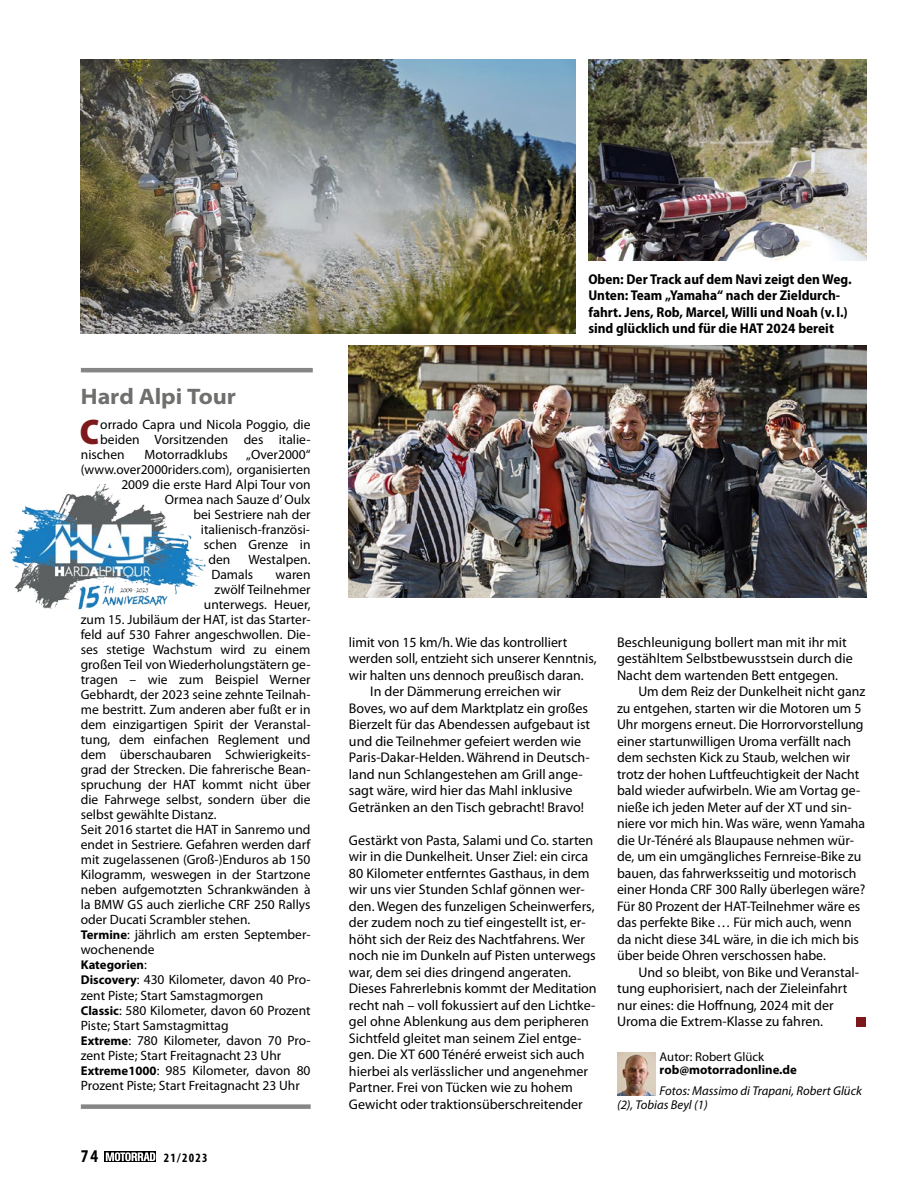
<style>
.page{position:relative;width:915px;height:1191px;background:#fff}
.page>*{position:absolute;margin:0;border:0;box-sizing:border-box;transform-origin:0 0}
.t1{font:900 semi-condensed 35.7px "Myriad Pro";color:#7e191b}
.t2{font:700 semi-expanded 22.5px "Myriad Pro";letter-spacing:-.005em;color:#6f6f6e}
.t3{font:700 condensed 18px "Myriad Pro";color:#000}
.t4{font:700 semi-condensed 14.25px/16.5px "Myriad Pro";color:#000}
.t5{font:14.1px/16.5px "Myriad Pro";color:#000}
.t6{font:13.5px/15px "Myriad Pro";color:#000}
.t7{font:italic 12.75px/13.5px "Myriad Pro";color:#000}
.t8{font:700 12.75px "Myriad Pro";color:#000}
.t9{font:12.75px "Myriad Pro";color:#000}
.t10{font:700 condensed 12.75px "Myriad Pro";letter-spacing:.1em;color:#000}
.s1{font-weight:700;font-size:12.75px}
.s2{font-weight:400;font-size:13.5px}
</style>
<div class="page">
<img style="left:81px;top:60px;width:494px;height:273px">
<img style="left:349px;top:346px;width:516px;height:251px">
<img style="left:588px;top:60px;width:277px;height:200px">
<img style="left:10px;top:484px;width:195px;height:125px">
<div style="left:856px;top:1016px;width:9px;height:10px;background:#7e191b"></div>
<img style="left:617px;top:1052px;width:38px;height:43px">
<svg style="left:81px;top:1104px;width:229px;height:4px"></svg>
<hr style="left:81px;top:368px;width:232px;height:4px;background:#868686">
<svg style="left:104px;top:1151px;width:52px;height:10px"></svg>
<svg style="left:106px;top:1152px;width:49px;height:9px"></svg>
<h2 class="t2" style="left:81px;top:384px;width:157px">Hard Alpi Tour</h2>
<h1 class="t1" style="left:80px;top:412px;width:21px">C</h1>
<p class="t6" style="left:100px;top:417px;width:212px">orrado Capra und Nicola Poggio, die</p>
<p class="t6" style="left:100px;top:432px;width:212px">beiden Vorsitzenden des italie-</p>
<p class="t6" style="left:81px;top:447px;width:45px">nischen</p>
<p class="t6" style="left:144px;top:447px;width:85px">Motorradklubs</p>
<p class="t6" style="left:246px;top:447px;width:66px">„Over2000“</p>
<p class="t6" style="left:81px;top:462px;width:231px">(www.over2000riders.com), organisierten</p>
<p class="t6" style="left:121px;top:477px;width:191px">2009 die erste Hard Alpi Tour von</p>
<p class="t6" style="left:165px;top:492px;width:147px">Ormea nach Sauze d’ Oulx</p>
<p class="t6" style="left:193px;top:507px;width:119px">bei Sestriere nah der</p>
<p class="t6" style="left:201px;top:522px;width:110px">italienisch-französi-</p>
<p class="t6" style="left:204px;top:537px;width:108px">schen Grenze in</p>
<p class="t6" style="left:208px;top:552px;width:23px">den</p>
<p class="t6" style="left:211px;top:552px;width:101px;text-indent:37px">Westalpen.<br>Damals</p>
<p class="t6" style="left:275px;top:567px;width:36px">waren</p>
<p class="t6" style="left:214px;top:582px;width:97px">zwölf Teilnehmer</p>
<p class="t6" style="left:204px;top:597px;width:108px">unterwegs. Heuer,</p>
<p class="t6" style="left:81px;top:612px;width:231px">zum 15. Jubiläum der HAT, ist das Starter-</p>
<p class="t6" style="left:81px;top:627px;width:231px">feld auf 530 Fahrer angeschwollen. Die-</p>
<p class="t6" style="left:81px;top:642px;width:231px">ses stetige Wachstum wird zu einem</p>
<p class="t6" style="left:81px;top:657px;width:231px">großen Teil von Wiederholungstätern ge-</p>
<p class="t6" style="left:81px;top:672px;width:231px">tragen – wie zum Beispiel Werner</p>
<p class="t6" style="left:81px;top:687px;width:231px">Gebhardt, der 2023 seine zehnte Teilnah-</p>
<p class="t6" style="left:81px;top:702px;width:231px">me bestritt. Zum anderen aber fußt er in</p>
<p class="t6" style="left:81px;top:717px;width:231px">dem einzigartigen Spirit der Veranstal-</p>
<p class="t6" style="left:81px;top:732px;width:231px">tung, dem einfachen Reglement und</p>
<p class="t6" style="left:81px;top:747px;width:231px">dem überschaubaren Schwierigkeits-</p>
<p class="t6" style="left:81px;top:762px;width:231px">grad der Strecken. Die fahrerische Bean-</p>
<p class="t6" style="left:81px;top:777px;width:231px">spruchung der HAT kommt nicht über</p>
<p class="t6" style="left:81px;top:792px;width:231px">die Fahrwege selbst, sondern über die</p>
<p class="t6" style="left:81px;top:807px;width:137px">selbst gewählte Distanz.</p>
<p class="t6" style="left:81px;top:822px;width:231px">Seit 2016 startet die HAT in Sanremo und</p>
<p class="t6" style="left:81px;top:837px;width:231px">endet in Sestriere. Gefahren werden darf</p>
<p class="t6" style="left:81px;top:852px;width:231px">mit zugelassenen (Groß-)Enduros ab 150</p>
<p class="t6" style="left:81px;top:867px;width:231px">Kilogramm, weswegen in der Startzone</p>
<p class="t6" style="left:81px;top:882px;width:231px">neben aufgemotzten Schrankwänden à</p>
<p class="t6" style="left:81px;top:897px;width:231px">la BMW GS auch zierliche CRF 250 Rallys</p>
<p class="t6" style="left:81px;top:912px;width:171px">oder Ducati Scrambler stehen.</p>
<p class="t6" style="left:81px;top:927px;width:231px"><span class="s1">Termine</span>: jährlich am ersten September-</p>
<p class="t6" style="left:81px;top:942px;width:75px">wochenende</p>
<p class="t8" style="left:81px;top:958px;width:67px">Kategorien<span class="s2">:</span></p>
<p class="t6" style="left:81px;top:972px;width:231px"><span class="s1">Discovery</span>: 430 Kilometer, davon 40 Pro&shy;zent Piste; Start Samstagmorgen<br><span class="s1">Classic</span>: 580 Kilometer, davon 60 Prozent Piste; Start Samstagmittag<br><span class="s1">Extreme</span>: 780 Kilometer, davon 70 Pro&shy;zent Piste; Start Freitagnacht 23 Uhr <span class="s1">Extreme1000</span>: 985 Kilometer, davon 80<br>Prozent Piste; Start Freitagnacht 23 Uhr</p>
<p class="t3" style="left:81px;top:1146px;width:19px">74</p>
<p class="t10" style="left:164px;top:1150px;width:45px">21/2023</p>
<p class="t4" style="left:588px;top:271px;width:265px">Oben: Der Track auf dem Navi zeigt den Weg.<br>Unten: Team „Yamaha“ nach der Zieldurch&shy;fahrt. Jens, Rob, Marcel, Willi und Noah (v.l.) sind glücklich und für die HAT 2024 bereit</p>
<p class="t5" style="left:349px;top:634px;width:220px">limit von 15 km/h. Wie das kontrolliert</p>
<p class="t5" style="left:349px;top:650px;width:249px">werden soll, entzieht sich unserer Kenntnis,</p>
<p class="t5" style="left:349px;top:667px;width:236px">wir halten uns dennoch preußisch daran.</p>
<p class="t5" style="left:370px;top:683px;width:192px">In der Dämmerung erreichen wir</p>
<p class="t5" style="left:349px;top:700px;width:241px">Boves, wo auf dem Marktplatz ein großes</p>
<p class="t5" style="left:349px;top:716px;width:243px">Bierzelt für das Abendessen aufgebaut ist</p>
<p class="t5" style="left:349px;top:733px;width:234px">und die Teilnehmer gefeiert werden wie</p>
<p class="t5" style="left:349px;top:749px;width:242px">Paris-Dakar-Helden. Während in Deutsch-</p>
<p class="t5" style="left:349px;top:766px;width:235px">land nun Schlangestehen am Grill ange-</p>
<p class="t5" style="left:349px;top:782px;width:225px">sagt wäre, wird hier das Mahl inklusive</p>
<p class="t5" style="left:349px;top:799px;width:236px">Getränken an den Tisch gebracht! Bravo!</p>
<p class="t5" style="left:349px;top:832px;width:249px">Gestärkt von Pasta, Salami und Co. starten wir in die Dunkelheit. Unser Ziel: ein circa 80 Kilometer entferntes Gasthaus, in dem wir uns vier Stunden Schlaf gönnen wer&shy;den. Wegen des funzeligen Scheinwerfers, der zudem noch zu tief eingestellt ist, er&shy;höht sich der Reiz des Nachtfahrens. Wer noch nie im Dunkeln auf Pisten unterwegs war, dem sei dies dringend angeraten.<br>Dieses Fahrerlebnis kommt der Meditation recht nah – voll fokussiert auf den Lichtke&shy;gel ohne Ablenkung aus dem peripheren Sichtfeld gleitet man seinem Ziel entge&shy;gen. Die XT 600 Ténéré erweist sich auch hierbei als verlässlicher und angenehmer Partner. Frei von Tücken wie zu hohem Gewicht oder traktionsüberschreitender</p>
<p class="t5" style="left:617px;top:634px;width:237px">Beschleunigung bollert man mit ihr mit gestähltem Selbstbewusstsein durch die<br>Nacht dem wartenden Bett entgegen.</p>
<p class="t5" style="left:617px;top:683px;width:250px;text-indent:21px">Um dem Reiz der Dunkelheit nicht ganz zu entgehen, starten wir die Motoren um 5<br>Uhr morgens erneut. Die Horrorvorstellung einer startunwilligen Uroma verfällt nach dem sechsten Kick zu Staub, welchen wir trotz der hohen Luftfeuchtigkeit der Nacht bald wieder aufwirbeln. Wie am Vortag ge&shy;nieße ich jeden Meter auf der XT und sin&shy;niere vor mich hin. Was wäre, wenn Yamaha die Ur-Ténéré als Blaupause nehmen wür&shy;de, um ein umgängliches Fernreise-Bike zu bauen, das fahrwerksseitig und motorisch einer Honda CRF 300 Rally überlegen wäre?<br>Für 80 Prozent der HAT-Teilnehmer wäre es das perfekte Bike… Für mich auch, wenn da nicht diese 34L wäre, in die ich mich bis über beide Ohren verschossen habe.</p>
<p class="t5" style="left:617px;top:964px;width:243px;text-indent:21px">Und so bleibt, von Bike und Veranstal&shy;tung euphorisiert, nach der Zieleinfahrt nur eines: die Hoffnung, 2024 mit der Uroma die Extrem-Klasse zu fahren.</p>
<p class="t9" style="left:659px;top:1049px;width:106px">Autor: Robert Glück</p>
<p class="t8" style="left:659px;top:1062px;width:139px">rob@motorradonline.de</p>
<p class="t7" style="left:617px;top:1084px;width:246px;text-indent:43px">Fotos: Massimo di Trapani, Robert Glück (2), Tobias Beyl (1)</p>
</div>
